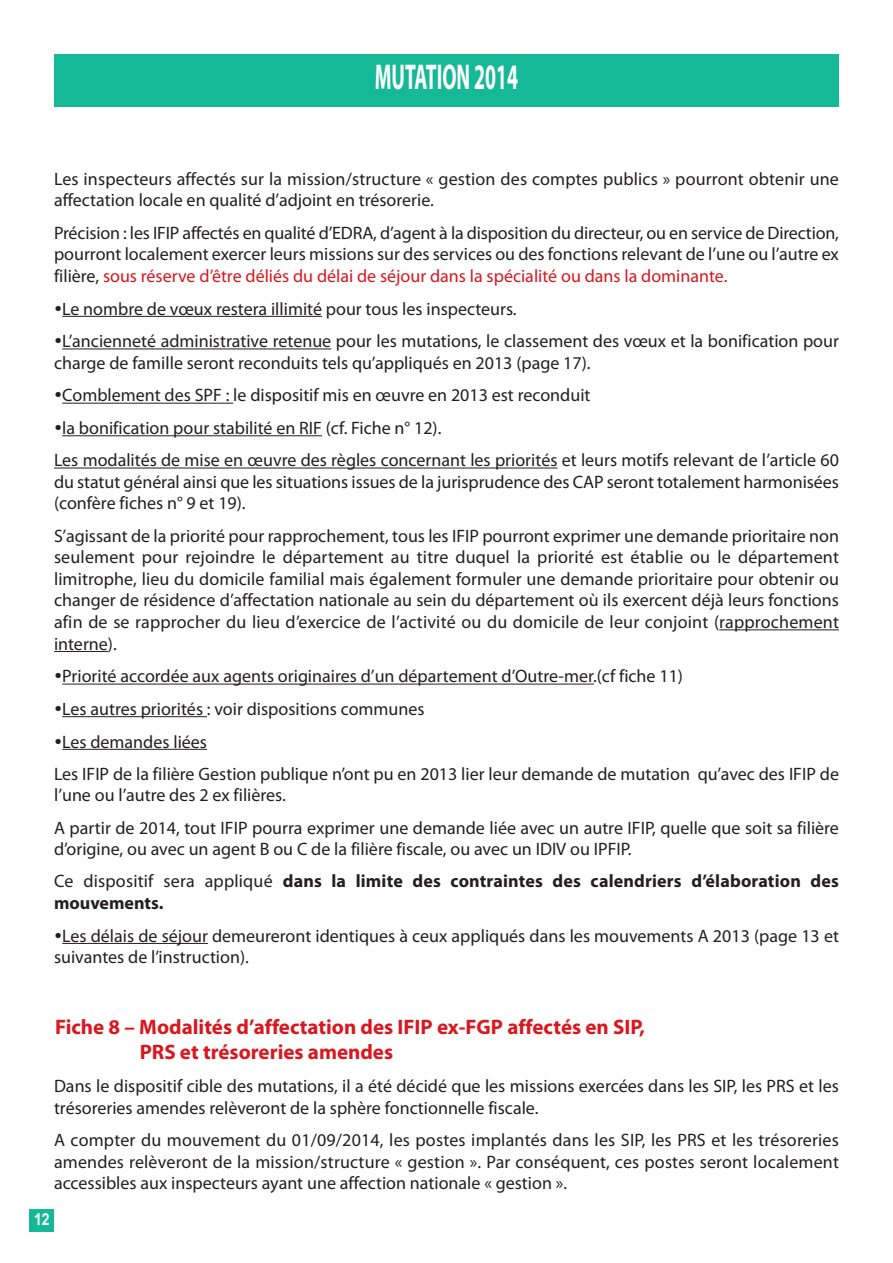
<style>
.page{position:relative;width:893px;height:1263px;background:#fff}
.page>*{position:absolute;margin:0;border:0;box-sizing:border-box;transform-origin:0 0}
.t1{font:700 36px "Myriad Pro";color:#fff;scale:.55 1}
.t2{font:700 21px/25.2px "Myriad Pro";color:#d8171f}
.t3{font:18px/21.6px "Myriad Pro";color:#231f20}
.t4{font:700 18px "Myriad Pro";color:#231f20}
.t5{font:700 16.5px "Arial";color:#fff;scale:.85 1}
.s1{color:#d8171f}
.s2{font-weight:700}
</style>
<div class="page">
<div style="left:30px;top:1209px;width:24px;height:23px;background:#15b897"></div>
<div style="left:54px;top:54px;width:785px;height:52px;background:#15b897"></div>
<hr style="left:62px;top:316px;width:260px;height:1px;background:#231f20">
<hr style="left:62px;top:348px;width:269px;height:1px;background:#231f20">
<hr style="left:62px;top:403px;width:171px;height:1px;background:#231f20">
<hr style="left:62px;top:435px;width:260px;height:1px;background:#231f20">
<hr style="left:54px;top:468px;width:503px;height:1px;background:#231f20">
<hr style="left:719px;top:629px;width:120px;height:1px;background:#231f20">
<hr style="left:54px;top:651px;width:54px;height:1px;background:#231f20">
<hr style="left:62px;top:684px;width:532px;height:1px;background:#231f20">
<hr style="left:62px;top:716px;width:145px;height:1px;background:#231f20">
<hr style="left:62px;top:749px;width:145px;height:1px;background:#231f20">
<hr style="left:62px;top:943px;width:146px;height:1px;background:#231f20">
<h1 class="t1" style="left:375px;top:64px;width:262px">MUTATION 2014</h1>
<p class="t3" style="left:54px;top:169px;width:786px">Les inspecteurs affectés sur la mission/structure « gestion des comptes publics » pourront obtenir une affectation locale en qualité d’adjoint en trésorerie.</p>
<p class="t3" style="left:54px;top:223px;width:786px;text-align:justify">Précision : les IFIP affectés en qualité d’EDRA, d’agent à la disposition du directeur, ou en service de Direction, pourront localement exercer leurs missions sur des services ou des fonctions relevant de l’une ou l’autre ex filière, <span class="s1">sous réserve d’être déliés du délai de séjour dans la spécialité ou dans la dominante.</span></p>
<p class="t3" style="left:62px;top:294px;width:778px;line-height:32.5px">Le nombre de vœux restera illimité pour tous les inspecteurs.<br>L’ancienneté administrative retenue pour les mutations, le classement des vœux et la bonification pour</p>
<p class="t3" style="left:54px;top:353px;width:538px">charge de famille seront reconduits tels qu’appliqués en 2013 (page 17).</p>
<p class="t3" style="left:62px;top:386px;width:530px">Comblement des SPF : le dispositif mis en œuvre en 2013 est reconduit</p>
<p class="t3" style="left:62px;top:419px;width:381px">la bonification pour stabilité en RIF (cf. Fiche n° 12).</p>
<p class="t3" style="left:54px;top:451px;width:786px">Les modalités de mise en œuvre des règles concernant les priorités et leurs motifs relevant de l’article 60</p>
<p class="t3" style="left:54px;top:472px;width:786px">du statut général ainsi que les situations issues de la jurisprudence des CAP seront totalement harmonisées (confère fiches n° 9 et 19).</p>
<p class="t3" style="left:54px;top:526px;width:786px;text-align:justify">S’agissant de la priorité pour rapprochement, tous les IFIP pourront exprimer une demande prioritaire non seulement pour rejoindre le département au titre duquel la priorité est établie ou le département limitrophe, lieu du domicile familial mais également formuler une demande prioritaire pour obtenir ou changer de résidence d’affectation nationale au sein du département où ils exercent déjà leurs fonctions afin de se rapprocher du lieu d’exercice de l’activité ou du domicile de leur conjoint (rapprochement interne).</p>
<p class="t3" style="left:62px;top:667px;width:622px">Priorité accordée aux agents originaires d’un département d’Outre-mer.(cf fiche 11)</p>
<p class="t3" style="left:62px;top:699px;width:364px">Les autres priorités : voir dispositions communes</p>
<p class="t3" style="left:62px;top:732px;width:146px">Les demandes liées</p>
<p class="t3" style="left:54px;top:764px;width:786px">Les IFIP de la filière Gestion publique n’ont pu en 2013 lier leur demande de mutation qu’avec des IFIP de</p>
<p class="t3" style="left:54px;top:781px;width:786px;line-height:32.2px">l’une ou l’autre des 2 ex filières.<br>A partir de 2014, tout IFIP pourra exprimer une demande liée avec un autre IFIP, quelle que soit sa filière</p>
<p class="t3" style="left:54px;top:834px;width:786px;line-height:32.2px">d’origine, ou avec un agent B ou C de la filière fiscale, ou avec un IDIV ou IPFIP.<br>Ce dispositif sera appliqué <span class="s2">dans la limite des contraintes des calendriers d’élaboration des</span></p>
<p class="t4" style="left:54px;top:896px;width:111px">mouvements.</p>
<p class="t3" style="left:54px;top:926px;width:786px;text-indent:8px">Les délais de séjour demeureront identiques à ceux appliqués dans les mouvements A 2013 (page 13 et suivantes de l’instruction).</p>
<p class="t2" style="left:140px;top:1015px;width:507px;text-indent:-85px">Fiche 8 – Modalités d’affectation des IFIP ex-FGP affectés en SIP,<br>PRS et trésoreries amendes</p>
<p class="t3" style="left:54px;top:1077px;width:786px">Dans le dispositif cible des mutations, il a été décidé que les missions exercées dans les SIP, les PRS et les trésoreries amendes relèveront de la sphère fonctionnelle fiscale.</p>
<p class="t3" style="left:54px;top:1131px;width:786px;text-align:justify">A compter du mouvement du 01/09/2014, les postes implantés dans les SIP, les PRS et les trésoreries amendes relèveront de la mission/structure « gestion ». Par conséquent, ces postes seront localement accessibles aux inspecteurs ayant une affection nationale « gestion ».</p>
<p class="t5" style="left:34px;top:1209px;width:20px">12</p>
</div>
